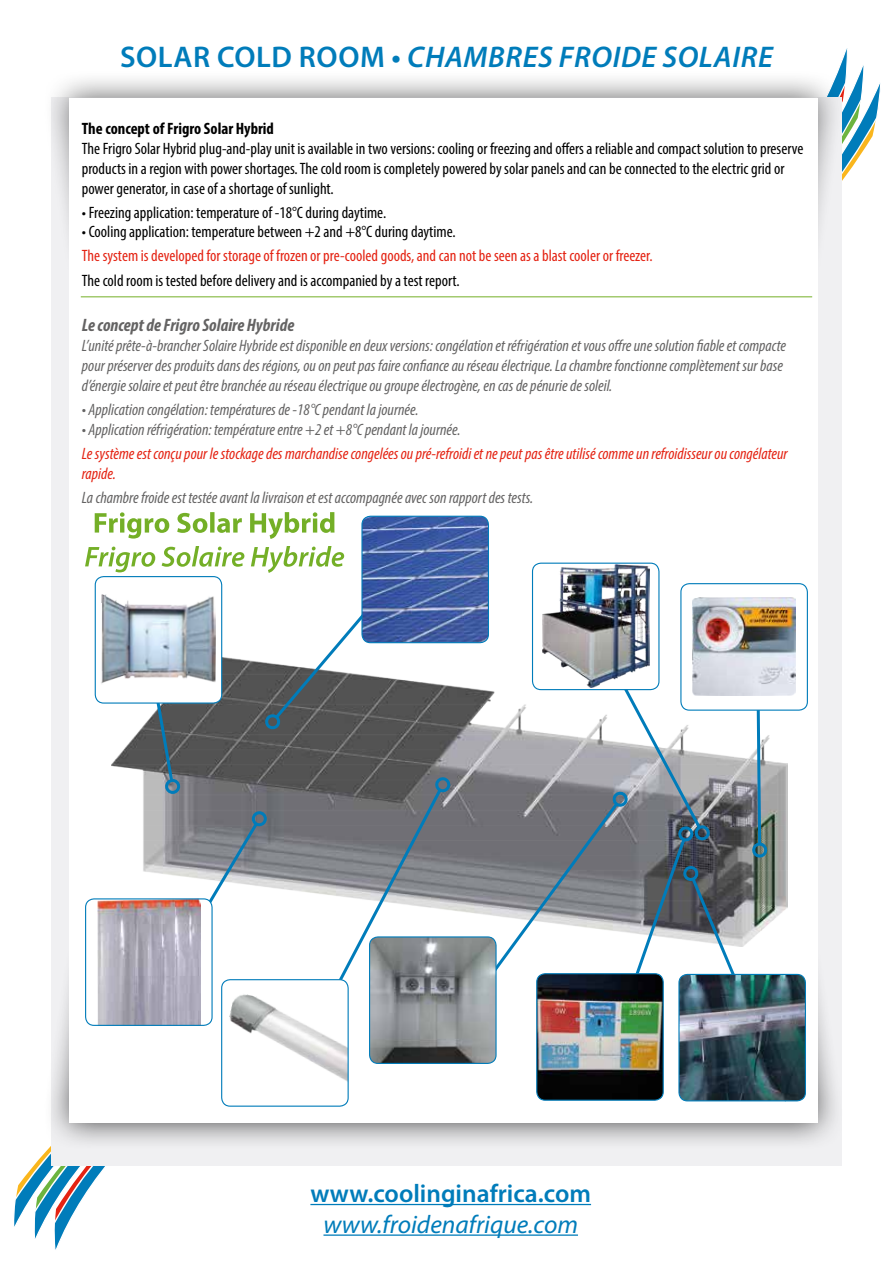
<style>
.page{position:relative;width:893px;height:1263px;background:#fff}
.page>*{position:absolute;margin:0;border:0;box-sizing:border-box;transform-origin:0 0}
.t1{font:italic 600 30px "Myriad Pro";letter-spacing:.02em;color:#007cba}
.t2{font:600 25.5px "Myriad Pro";color:#007cba}
.t3{font:italic 25.5px "Myriad Pro";color:#007cba}
.t4{font:italic 700 condensed 18px "Myriad Pro";color:#646363}
.t5{font:italic condensed 16.5px/19.8px "Myriad Pro";color:#646363}
.t6{font:condensed 16.5px/19.8px "Myriad Pro";color:#000}
.t7{font:italic condensed 16.5px/19.8px "Myriad Pro";color:#e42313}
.t8{font:condensed 16.5px "Myriad Pro";color:#e42313}
.t9{font:700 condensed 16.5px "Myriad Pro";color:#000}
.s1{font-style:normal}
</style>
<div class="page">
<svg style="left:844px;top:82px;width:37px;height:96px"></svg>
<svg style="left:14px;top:1151px;width:488px;height:76px"></svg>
<div style="left:51px;top:577px;width:791px;height:588px;background:#f0f0f2"></div>
<hr style="left:310px;top:1204px;width:281px;height:1px;background:#007cba">
<hr style="left:323px;top:1234px;width:255px;height:2px;background:#007cba">
<div style="left:42px;top:70px;width:802px;height:218px;background:#000;opacity:.64"></div>
<div style="left:42px;top:932px;width:802px;height:219px;background:#000;opacity:.76"></div>
<div style="left:69px;top:98px;width:748px;height:1025px;background:#fff"></div>
<svg style="left:460px;top:605px;width:330px;height:497px"></svg>
<div style="left:532px;top:563px;width:127px;height:127px;background:#fff;border-radius:9px"></div>
<img style="left:542px;top:565px;width:107px;height:123px">
<div style="left:532px;top:563px;width:127px;height:127px;border:1px solid #007cba;border-radius:9px"></div>
<img style="left:370px;top:937px;width:126px;height:126px">
<div style="left:369px;top:936px;width:128px;height:128px;border:1px solid #007cba;border-radius:9px"></div>
<img style="left:537px;top:974px;width:126px;height:126px">
<div style="left:536px;top:973px;width:128px;height:128px;border:1px solid #007cba;border-radius:9px"></div>
<img style="left:679px;top:974px;width:126px;height:127px">
<div style="left:678px;top:974px;width:128px;height:127px;border:1px solid #007cba;border-radius:9px"></div>
<img style="left:291px;top:1050px;width:56px;height:31px">
<div style="left:221px;top:979px;width:128px;height:128px;border:1px solid #007cba;border-radius:9px"></div>
<div style="left:681px;top:584px;width:126px;height:126px;background:#fff;border-radius:9px"></div>
<img style="left:693px;top:598px;width:102px;height:98px">
<div style="left:680px;top:583px;width:128px;height:128px;border:1px solid #007cba;border-radius:9px"></div>
<img style="left:450px;top:516px;width:38px;height:127px">
<div style="left:361px;top:516px;width:128px;height:127px;border:1px solid #007cba;border-radius:9px"></div>
<hr style="left:81px;top:297px;width:731px;height:1px;background:#74af27">
<svg style="left:85px;top:512px;width:365px;height:538px"></svg>
<h1 class="t1" style="left:120px;top:37px;width:654px"><span class="s1">SOLAR COLD ROOM •</span> CHAMBRES FROIDE SOLAIRE</h1>
<p class="t9" style="left:82px;top:118px;width:194px">The concept of Frigro Solar Hybrid</p>
<p class="t6" style="left:82px;top:138px;width:723px">The Frigro Solar Hybrid plug-and-play unit is available in two versions: cooling or freezing and offers a reliable and compact solution to preserve products in a region with power shortages. The cold room is completely powered by solar panels and can be connected to the electric grid or power generator, in case of a shortage of sunlight.</p>
<p class="t6" style="left:82px;top:202px;width:306px">• Freezing application: temperature of -18°C during daytime.</p>
<p class="t6" style="left:82px;top:222px;width:375px">• Cooling application: temperature between +2 and +8°C during daytime.</p>
<p class="t8" style="left:82px;top:246px;width:572px">The system is developed for storage of frozen or pre-cooled goods, and can not be seen as a blast cooler or freezer.</p>
<p class="t6" style="left:82px;top:270px;width:379px">The cold room is tested before delivery and is accompanied by a test report.</p>
<p class="t4" style="left:82px;top:314px;width:214px">Le concept de Frigro Solaire Hybride</p>
<p class="t5" style="left:82px;top:336px;width:706px">L’unité prête-à-brancher Solaire Hybride est disponible en deux versions: congélation et réfrigération et vous offre une solution fiable et compacte pour préserver des produits dans des régions, ou on peut pas faire confiance au réseau électrique. La chambre fonctionne complètement sur base d’énergie solaire et peut être branchée au réseau électrique ou groupe électrogène, en cas de pénurie de soleil.</p>
<p class="t5" style="left:82px;top:399px;width:338px">• Application congélation: températures de -18°C pendant la journée.</p>
<p class="t5" style="left:82px;top:419px;width:380px">• Application réfrigération: température entre +2 et +8°C pendant la journée.</p>
<p class="t7" style="left:82px;top:443px;width:707px">Le système est conçu pour le stockage des marchandise congelées ou pré-refroidi et ne peut pas être utilisé comme un refroidisseur ou congélateur rapide.</p>
<p class="t5" style="left:82px;top:487px;width:453px">La chambre froide est testée avant la livraison et est accompagnée avec son rapport des tests.</p>
<h2 class="t2" style="left:310px;top:1177px;width:282px">www.coolinginafrica.com</h2>
<h2 class="t3" style="left:323px;top:1208px;width:256px">www.froidenafrique.com</h2>
</div>
